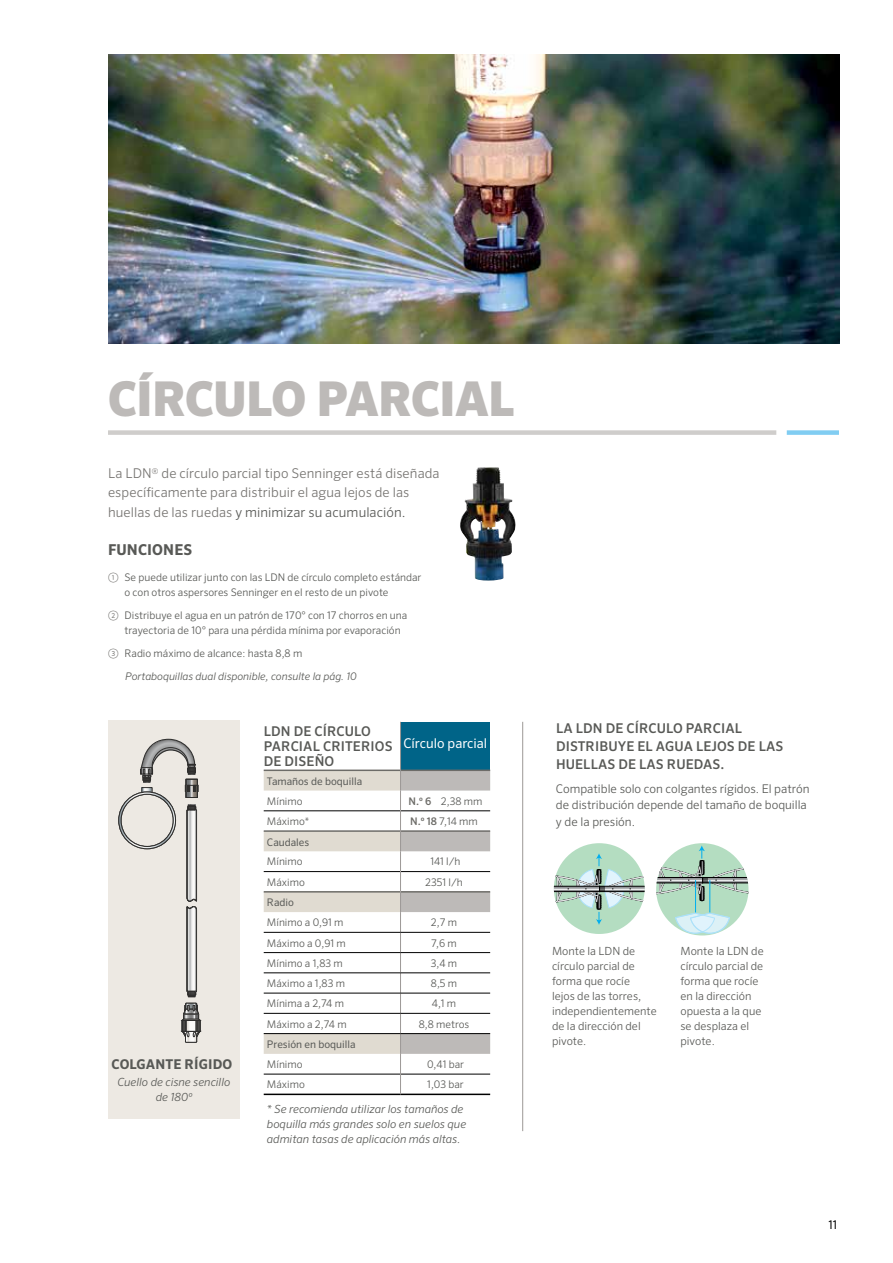
<style>
.page{position:relative;width:893px;height:1263px;background:#fff}
.page>*{position:absolute;margin:0;border:0;box-sizing:border-box;transform-origin:0 0}
.t1{font:900 48px "Sero Pro";letter-spacing:-.015em;color:#bdbab8}
.t2{font:700 15px "Sero Pro";letter-spacing:.01em;color:#585956}
.t3{font:300 13.5px/19.5px "Sero Pro";letter-spacing:.005em;color:#777572}
.t4{font:500 13.5px/15px "Sero Pro";letter-spacing:.01em;color:#585956}
.t5{font:13.5px "Sero Pro";color:#fff}
.t6{font:700 13.5px "Sero Pro";letter-spacing:.01em;color:#585956}
.t7{font:300 12px/16.5px "Sero Pro";color:#585956}
.t8{font:12px "Sero Pro";color:#000}
.t9{font:300 11.25px/15px "Sero Pro";color:#585956}
.t10{font:italic 300 11.25px/15px "Sero Pro";color:#585956}
.t11{font:300 10.5px/15px "Sero Pro";color:#585956}
.t12{font:10.5px "Sero Pro";color:#585956}
.t13{font:italic 300 10.5px "Sero Pro";color:#585956}
.s1{color:#585956}
.s2{color:#6a6966}
.s3{font-weight:500;color:#6d6c68}
</style>
<div class="page">
<img style="left:109px;top:54px;width:730px;height:290px">
<div style="left:400px;top:722px;width:90px;height:48px;background:#006488"></div>
<hr style="left:264px;top:1093px;width:136px;height:2px;background:#000">
<hr style="left:400px;top:1093px;width:90px;height:2px;background:#000">
<hr style="left:264px;top:769px;width:136px;height:2px;background:#6d6c68">
<hr style="left:401px;top:769px;width:89px;height:2px;background:#6d6c68">
<hr style="left:400px;top:722px;width:1px;height:48px;background:#9c9896">
<svg style="left:264px;top:770px;width:226px;height:323px"></svg>
<div style="left:554px;top:843px;width:91px;height:91px;background:#b4ddc1;border-radius:45px"></div>
<svg style="left:554px;top:853px;width:91px;height:72px"></svg>
<div style="left:656px;top:843px;width:92px;height:92px;background:#b4ddc1;border-radius:46px"></div>
<hr style="left:695px;top:880px;width:1px;height:33px;background:#00aeef">
<hr style="left:710px;top:880px;width:1px;height:33px;background:#00aeef">
<svg style="left:675px;top:913px;width:55px;height:20px"></svg>
<svg style="left:656px;top:844px;width:92px;height:57px"></svg>
<div style="left:108px;top:430px;width:668px;height:5px;background:#cfcdcb"></div>
<div style="left:787px;top:430px;width:52px;height:5px;background:#81cdf2"></div>
<img style="left:460px;top:467px;width:56px;height:114px">
<hr style="left:522px;top:722px;width:1px;height:409px;background:#9c9896">
<div style="left:108px;top:721px;width:132px;height:398px;background:#ede9e3"></div>
<svg style="left:118px;top:738px;width:83px;height:305px"></svg>
<h1 class="t1" style="left:108px;top:369px;width:407px">CÍRCULO PARCIAL</h1>
<p class="t3" style="left:108px;top:463px;width:333px">La LDN<sup>®</sup> de círculo parcial tipo Senninger está diseñada específicamente para distribuir el agua lejos de las huellas de las ruedas <span class="s1">y minimizar su acumulación.</span></p>
<h2 class="t2" style="left:108px;top:541px;width:86px">FUNCIONES</h2>
<p class="t11" style="left:124px;top:569px;width:298px;text-indent:-16px"><span class="s2">①</span> Se puede utilizar junto con las LDN de círculo completo estándar o con otros aspersores Senninger en el resto de un pivote</p>
<p class="t11" style="left:124px;top:608px;width:284px;text-indent:-16px"><span class="s2">②</span> Distribuye el agua en un patrón de 170° con 17 chorros en una trayectoria de 10° para una pérdida mínima por evaporación</p>
<p class="t11" style="left:108px;top:646px;width:196px"><span class="s2">③</span> Radio máximo de alcance: hasta 8,8 m</p>
<p class="t13" style="left:125px;top:670px;width:233px">Portaboquillas dual disponible, consulte la pág. 10</p>
<p class="t6" style="left:111px;top:1056px;width:122px">COLGANTE RÍGIDO</p>
<p class="t10" style="left:117px;top:1074px;width:114px;text-align:center">Cuello de cisne sencillo de 180º</p>
<p class="t4" style="left:264px;top:723px;width:130px">LDN DE CÍRCULO<br>PARCIAL CRITERIOS<br>DE DISEÑO</p>
<p class="t5" style="left:403px;top:735px;width:85px">Círculo parcial</p>
<p class="t12" style="left:267px;top:775px;width:97px">Tamaños de boquilla</p>
<p class="t11" style="left:267px;top:793px;width:37px">Mínimo</p>
<p class="t11" style="left:409px;top:793px;width:75px"><span class="s3">N.º 6</span> 2,38 mm</p>
<p class="t11" style="left:267px;top:813px;width:44px">Máximo*</p>
<p class="t11" style="left:410px;top:813px;width:69px"><span class="s3">N.º 18</span> 7,14 mm</p>
<p class="t12" style="left:267px;top:836px;width:44px">Caudales</p>
<p class="t11" style="left:267px;top:854px;width:37px">Mínimo</p>
<p class="t11" style="left:430px;top:854px;width:32px">141 l/h</p>
<p class="t11" style="left:267px;top:874px;width:39px">Máximo</p>
<p class="t11" style="left:425px;top:874px;width:39px">2351 l/h</p>
<p class="t12" style="left:267px;top:896px;width:29px">Radio</p>
<p class="t11" style="left:267px;top:915px;width:78px">Mínimo a 0,91 m</p>
<p class="t11" style="left:431px;top:915px;width:28px">2,7 m</p>
<p class="t11" style="left:267px;top:935px;width:80px">Máximo a 0,91 m</p>
<p class="t11" style="left:431px;top:935px;width:27px">7,6 m</p>
<p class="t11" style="left:267px;top:955px;width:77px">Mínimo a 1,83 m</p>
<p class="t11" style="left:431px;top:955px;width:28px">3,4 m</p>
<p class="t11" style="left:267px;top:976px;width:80px">Máximo a 1,83 m</p>
<p class="t11" style="left:431px;top:976px;width:28px">8,5 m</p>
<p class="t11" style="left:267px;top:996px;width:79px">Mínima a 2,74 m</p>
<p class="t11" style="left:432px;top:996px;width:26px">4,1 m</p>
<p class="t11" style="left:267px;top:1016px;width:81px">Máximo a 2,74 m</p>
<p class="t11" style="left:419px;top:1016px;width:52px">8,8 metros</p>
<p class="t12" style="left:267px;top:1038px;width:90px">Presión en boquilla</p>
<p class="t11" style="left:267px;top:1057px;width:37px">Mínimo</p>
<p class="t11" style="left:427px;top:1057px;width:38px">0,41 bar</p>
<p class="t11" style="left:267px;top:1077px;width:39px">Máximo</p>
<p class="t11" style="left:427px;top:1077px;width:38px">1,03 bar</p>
<p class="t10" style="left:267px;top:1101px;width:201px">* Se recomienda utilizar los tamaños de boquilla más grandes solo en suelos que admitan tasas de aplicación más altas.</p>
<p class="t4" style="left:556px;top:720px;width:229px;line-height:18px">LA LDN DE CÍRCULO PARCIAL<br>DISTRIBUYE EL AGUA LEJOS DE LAS<br>HUELLAS DE LAS RUEDAS.</p>
<p class="t7" style="left:556px;top:780px;width:255px">Compatible solo con colgantes rígidos. El patrón de distribución depende del tamaño de boquilla y de la presión.</p>
<p class="t9" style="left:552px;top:943px;width:106px">Monte la LDN de círculo parcial de forma que rocíe<br>lejos de las torres, independientemente de la dirección del pivote.</p>
<p class="t9" style="left:680px;top:943px;width:85px">Monte la LDN de círculo parcial de forma que rocíe en la dirección opuesta a la que se desplaza el pivote.</p>
<p class="t8" style="left:828px;top:1217px;width:10px">11</p>
</div>
